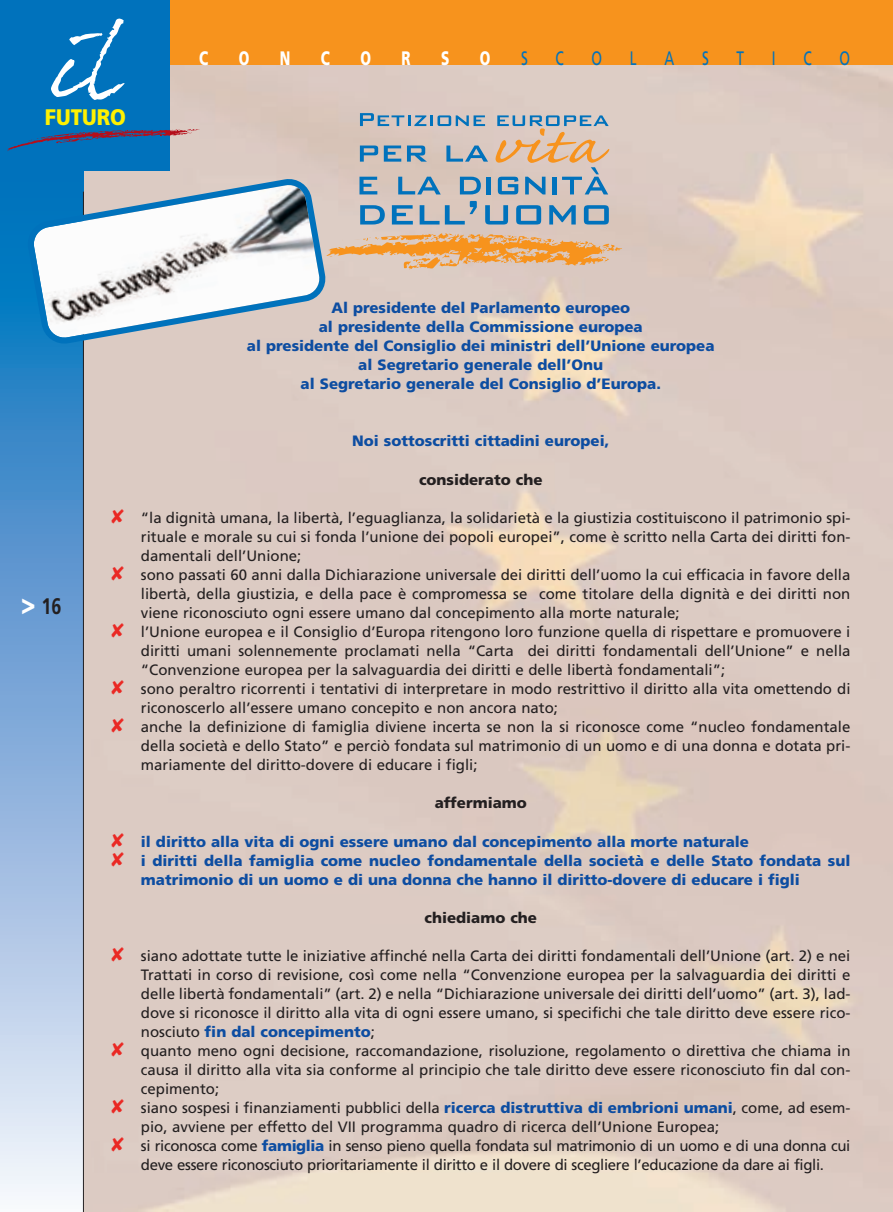
<style>
.page{position:relative;width:893px;height:1212px;background:#fff}
.page>*{position:absolute;margin:0;border:0;box-sizing:border-box;transform-origin:0 0}
.t1{font:105px "Dear Joefour";color:#fff}
.t2{font:900 22.5px "Frutiger";color:#fff101;scale:.9 1}
.t3{font:700 22.5px "Frutiger";color:#231f20;scale:.8 1}
.t4{font:19.5px "Frutiger";color:#0072bc;scale:.7 1}
.t5{font:900 19.5px "Frutiger";color:#fff;scale:.7 1}
.t6{font:15px "Frutiger";color:#231f20}
.t7{font:900 15px/19px "Frutiger";color:#0d4da1;text-align:center}
.t8{font:15px "Frutiger";letter-spacing:-.02em;color:#231f20}
.t9{font:900 15px "Frutiger";color:#231f20}
.s1{font-weight:900;font-size:30px;color:#fff}
.s2{color:#ea2924}
.s3{font-weight:400;color:#231f20}
.s4{font-weight:900;color:#0d4da1}
</style>
<div class="page">
<img style="left:84px;top:64px;width:809px;height:1148px">
<div style="left:0;top:170px;width:84px;height:1042px;background:linear-gradient(to bottom,#0067b8,#f9eef9)"></div>
<div style="left:0;top:0;width:893px;height:64px;background:#f7931d"></div>
<div style="left:0;top:0;width:170px;height:171px;background:#0072bc"></div>
<hr style="left:83px;top:192px;width:1px;height:1020px;background:#231f20">
<svg style="left:7px;top:129px;width:193px;height:22px"></svg>
<svg style="left:327px;top:233px;width:295px;height:36px;background:#e6b37e"></svg>
<svg style="left:360px;top:113px;width:125px;height:13px;background:#8da9bf"></svg>
<svg style="left:360px;top:146px;width:18px;height:16px"></svg>
<svg style="left:384px;top:146px;width:17px;height:16px"></svg>
<svg style="left:407px;top:146px;width:20px;height:16px"></svg>
<svg style="left:446px;top:146px;width:42px;height:16px"></svg>
<svg style="left:359px;top:177px;width:18px;height:17px"></svg>
<svg style="left:398px;top:177px;width:43px;height:17px"></svg>
<svg style="left:460px;top:177px;width:21px;height:17px"></svg>
<hr style="left:487px;top:177px;width:4px;height:17px;background:#0072bc">
<svg style="left:360px;top:205px;width:25px;height:19px"></svg>
<svg style="left:392px;top:205px;width:21px;height:19px"></svg>
<svg style="left:420px;top:201px;width:57px;height:23px"></svg>
<svg style="left:485px;top:205px;width:23px;height:19px"></svg>
<svg style="left:516px;top:205px;width:25px;height:19px"></svg>
<svg style="left:549px;top:205px;width:27px;height:19px"></svg>
<svg style="left:584px;top:205px;width:25px;height:19px"></svg>
<svg style="left:495px;top:115px;width:114px;height:79px;background:#beb6af"></svg>
<svg style="left:26px;top:177px;width:301px;height:168px"></svg>
<p class="t1" style="left:53px;top:1px;width:65px">il</p>
<p class="t2" style="left:45px;top:108px;width:92px">FUTURO</p>
<p class="t5" style="left:199px;top:50px;width:15px">C</p>
<p class="t5" style="left:239px;top:50px;width:17px">O</p>
<p class="t5" style="left:280px;top:50px;width:17px">N</p>
<p class="t5" style="left:321px;top:50px;width:15px">C</p>
<p class="t5" style="left:360px;top:50px;width:17px">O</p>
<p class="t5" style="left:402px;top:50px;width:15px">R</p>
<p class="t5" style="left:441px;top:50px;width:13px">S</p>
<p class="t5" style="left:480px;top:50px;width:17px">O</p>
<p class="t4" style="left:521px;top:50px;width:11px">S</p>
<p class="t4" style="left:556px;top:50px;width:13px">C</p>
<p class="t4" style="left:592px;top:50px;width:17px">O</p>
<p class="t4" style="left:630px;top:50px;width:11px">L</p>
<p class="t4" style="left:664px;top:50px;width:16px">A</p>
<p class="t4" style="left:702px;top:50px;width:11px">S</p>
<p class="t4" style="left:737px;top:50px;width:12px">T</p>
<p class="t4" style="left:772px;top:50px;width:7px">I</p>
<p class="t4" style="left:803px;top:50px;width:13px">C</p>
<p class="t4" style="left:839px;top:50px;width:17px">O</p>
<p class="t7" style="left:247px;top:299px;width:469px">Al presidente del Parlamento europeo<br>al presidente della Commissione europea<br>al presidente del Consiglio dei ministri dell’Unione europea al Segretario generale dell’Onu<br>al Segretario generale del Consiglio d’Europa.</p>
<p class="t3" style="left:21px;top:597px;width:52px"><span class="s1">&gt;</span> 16</p>
<p class="t7" style="left:352px;top:433px;width:259px">Noi sottoscritti cittadini europei,</p>
<p class="t9" style="left:419px;top:473px;width:125px">considerato che</p>
<p class="t6" style="left:111px;top:511px;width:741px"><span class="s2">✘</span> “la dignità umana, la libertà, l’eguaglianza, la solidarietà e la giustizia costituiscono il patrimonio spi-</p>
<p class="t6" style="left:141px;top:530px;width:711px">rituale e morale su cui si fonda l’unione dei popoli europei”, come è scritto nella Carta dei diritti fon-</p>
<p class="t6" style="left:141px;top:549px;width:162px">damentali dell’Unione;</p>
<p class="t6" style="left:111px;top:568px;width:741px"><span class="s2">✘</span> sono passati 60 anni dalla Dichiarazione universale dei diritti dell’uomo la cui efficacia in favore della</p>
<p class="t6" style="left:141px;top:587px;width:711px">libertà, della giustizia, e della pace è compromessa se come titolare della dignità e dei diritti non</p>
<p class="t6" style="left:141px;top:607px;width:540px">viene riconosciuto ogni essere umano dal concepimento alla morte naturale;</p>
<p class="t6" style="left:111px;top:626px;width:741px"><span class="s2">✘</span> l’Unione europea e il Consiglio d’Europa ritengono loro funzione quella di rispettare e promuovere i</p>
<p class="t6" style="left:141px;top:645px;width:711px">diritti umani solennemente proclamati nella “Carta dei diritti fondamentali dell’Unione” e nella</p>
<p class="t6" style="left:141px;top:664px;width:586px">“Convenzione europea per la salvaguardia dei diritti e delle libertà fondamentali”;</p>
<p class="t6" style="left:111px;top:683px;width:741px"><span class="s2">✘</span> sono peraltro ricorrenti i tentativi di interpretare in modo restrittivo il diritto alla vita omettendo di</p>
<p class="t6" style="left:141px;top:702px;width:419px">riconoscerlo all’essere umano concepito e non ancora nato;</p>
<p class="t6" style="left:111px;top:721px;width:741px"><span class="s2">✘</span> anche la definizione di famiglia diviene incerta se non la si riconosce come “nucleo fondamentale</p>
<p class="t6" style="left:141px;top:740px;width:711px">della società e dello Stato” e perciò fondata sul matrimonio di un uomo e di una donna e dotata pri-</p>
<p class="t6" style="left:141px;top:759px;width:338px">mariamente del diritto-dovere di educare i figli;</p>
<p class="t9" style="left:435px;top:797px;width:94px">affermiamo</p>
<p class="t7" style="left:111px;top:833px;width:639px"><span class="s2">✘</span> il diritto alla vita di ogni essere umano dal concepimento alla morte naturale</p>
<p class="t7" style="left:111px;top:852px;width:741px"><span class="s2">✘</span> i diritti della famiglia come nucleo fondamentale della società e delle Stato fondata sul</p>
<p class="t7" style="left:141px;top:871px;width:660px">matrimonio di un uomo e di una donna che hanno il diritto-dovere di educare i figli</p>
<p class="t9" style="left:424px;top:911px;width:114px">chiediamo che</p>
<p class="t6" style="left:111px;top:949px;width:741px"><span class="s2">✘</span> siano adottate tutte le iniziative affinché nella Carta dei diritti fondamentali dell’Unione (art. 2) e nei</p>
<p class="t6" style="left:141px;top:968px;width:711px">Trattati in corso di revisione, così come nella “Convenzione europea per la salvaguardia dei diritti e</p>
<p class="t6" style="left:141px;top:988px;width:711px">delle libertà fondamentali” (art. 2) e nella “Dichiarazione universale dei diritti dell’uomo” (art. 3), lad-</p>
<p class="t6" style="left:141px;top:1007px;width:711px">dove si riconosce il diritto alla vita di ogni essere umano, si specifichi che tale diritto deve essere rico-</p>
<p class="t7" style="left:141px;top:1023px;width:235px"><span class="s3">nosciuto</span> fin dal concepimento<span class="s3">;</span></p>
<p class="t6" style="left:111px;top:1045px;width:741px"><span class="s2">✘</span> quanto meno ogni decisione, raccomandazione, risoluzione, regolamento o direttiva che chiama in</p>
<p class="t6" style="left:141px;top:1064px;width:711px">causa il diritto alla vita sia conforme al principio che tale diritto deve essere riconosciuto fin dal con-</p>
<p class="t6" style="left:141px;top:1083px;width:80px">cepimento;</p>
<p class="t6" style="left:111px;top:1102px;width:741px"><span class="s2">✘</span> siano sospesi i finanziamenti pubblici della <span class="s4">ricerca distruttiva di embrioni umani</span>, come, ad esem-</p>
<p class="t6" style="left:141px;top:1121px;width:580px">pio, avviene per effetto del VII programma quadro di ricerca dell’Unione Europea;</p>
<p class="t8" style="left:111px;top:1140px;width:741px"><span class="s2">✘</span> si riconosca come <span class="s4">famiglia</span> in senso pieno quella fondata sul matrimonio di un uomo e di una donna cui</p>
<p class="t8" style="left:141px;top:1159px;width:685px">deve essere riconosciuto prioritariamente il diritto e il dovere di scegliere l’educazione da dare ai figli.</p>
</div>
